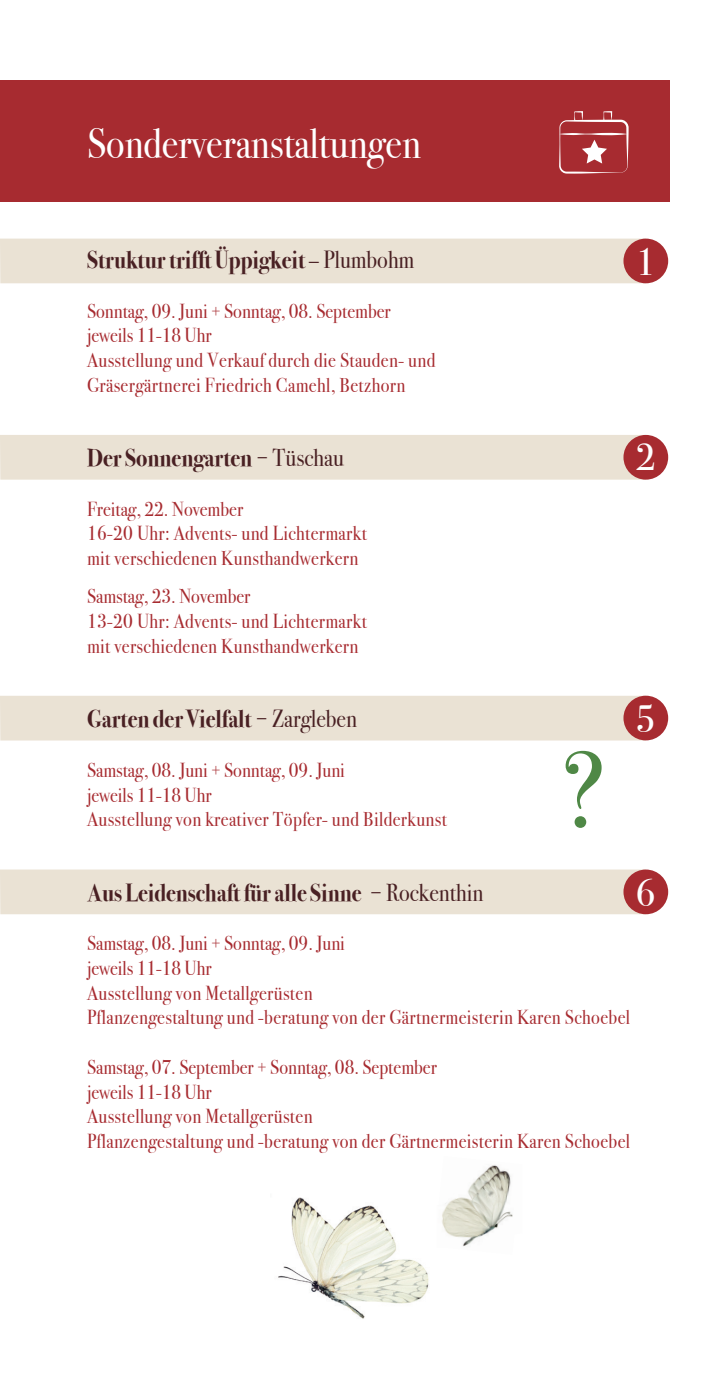
<style>
.page{position:relative;width:708px;height:1378px;background:#fff}
.page>*{position:absolute;margin:0;border:0;box-sizing:border-box;transform-origin:0 0}
.t1{font:108px "Bodoni Svty Two ITCTT";color:#4f8846}
.t2{font:42.75px "Bodoni Svty Two ITCTT";color:#fff;scale:.9 1}
.t3{font:38.02px "Bodoni Svty Two ITCTT";color:#fff}
.t4{font:700 24.75px "Bodoni Svty Two ITCTT";color:#492023;scale:.9 1}
.t5{font:20.25px/24.8px "Bodoni Svty Two ITCTT";letter-spacing:.02em;color:#a72b30;scale:.9 1}
.s1{font-weight:400}
</style>
<div class="page">
<div style="left:0;top:80px;width:670px;height:122px;background:#a72b30"></div>
<div style="left:0;top:239px;width:641px;height:44px;background:#eae2d4"></div>
<div style="left:0;top:435px;width:641px;height:45px;background:#eae2d4"></div>
<div style="left:0;top:696px;width:641px;height:44px;background:#eae2d4"></div>
<div style="left:0;top:869px;width:641px;height:45px;background:#eae2d4"></div>
<svg style="left:559px;top:111px;width:70px;height:63px"></svg>
<div style="left:623px;top:239px;width:45px;height:44px;background:#a72b30;border-radius:50%"></div>
<div style="left:623px;top:435px;width:45px;height:45px;background:#a72b30;border-radius:50%"></div>
<div style="left:623px;top:696px;width:45px;height:44px;background:#a72b30;border-radius:50%"></div>
<div style="left:623px;top:869px;width:45px;height:45px;background:#a72b30;border-radius:50%"></div>
<img style="left:278px;top:1197px;width:151px;height:122px">
<img style="left:442px;top:1165px;width:71px;height:82px">
<h2 class="t2" style="left:87px;top:108px;width:372px">Sonderveranstaltungen</h2>
<p class="t4" style="left:87px;top:239px;width:365px">Struktur trifft Üppigkeit <span class="s1">– Plumbohm</span></p>
<p class="t5" style="left:87px;top:296px;width:388px">Sonntag, 09. Juni + Sonntag, 08. September jeweils 11-18 Uhr<br>Ausstellung und Verkauf durch die Stauden- und Gräsergärtnerei Friedrich Camehl, Betzhorn</p>
<p class="t4" style="left:87px;top:437px;width:287px">Der Sonnengarten <span class="s1">− Tüschau</span></p>
<p class="t5" style="left:87px;top:494px;width:312px">Freitag, 22. November<br>16-20 Uhr: Advents- und Lichtermarkt mit verschiedenen Kunsthandwerkern</p>
<p class="t5" style="left:87px;top:582px;width:312px">Samstag, 23. November<br>13-20 Uhr: Advents- und Lichtermarkt mit verschiedenen Kunsthandwerkern</p>
<p class="t4" style="left:87px;top:698px;width:302px">Garten der Vielfalt <span class="s1">− Zargleben</span></p>
<p class="t5" style="left:87px;top:755px;width:401px">Samstag, 08. Juni + Sonntag, 09. Juni<br>jeweils 11-18 Uhr<br>Ausstellung von kreativer Töpfer- und Bilderkunst</p>
<h3 class="t3" style="left:635px;top:230px;width:22px">1</h3>
<h3 class="t3" style="left:635px;top:426px;width:22px">2</h3>
<h1 class="t1" style="left:561px;top:702px;width:46px">?</h1>
<h3 class="t3" style="left:635px;top:687px;width:22px">5</h3>
<h3 class="t3" style="left:635px;top:861px;width:22px">6</h3>
<p class="t4" style="left:87px;top:871px;width:442px">Aus Leidenschaft für alle Sinne <span class="s1">− Rockenthin</span></p>
<p class="t5" style="left:87px;top:928px;width:605px">Samstag, 08. Juni + Sonntag, 09. Juni<br>jeweils 11-18 Uhr<br>Ausstellung von Metallgerüsten<br>Pflanzengestaltung und -beratung von der Gärtnermeisterin Karen Schoebel</p>
<p class="t5" style="left:87px;top:1052px;width:605px">Samstag, 07. September + Sonntag, 08. September<br>jeweils 11-18 Uhr<br>Ausstellung von Metallgerüsten<br>Pflanzengestaltung und -beratung von der Gärtnermeisterin Karen Schoebel</p>
</div>
